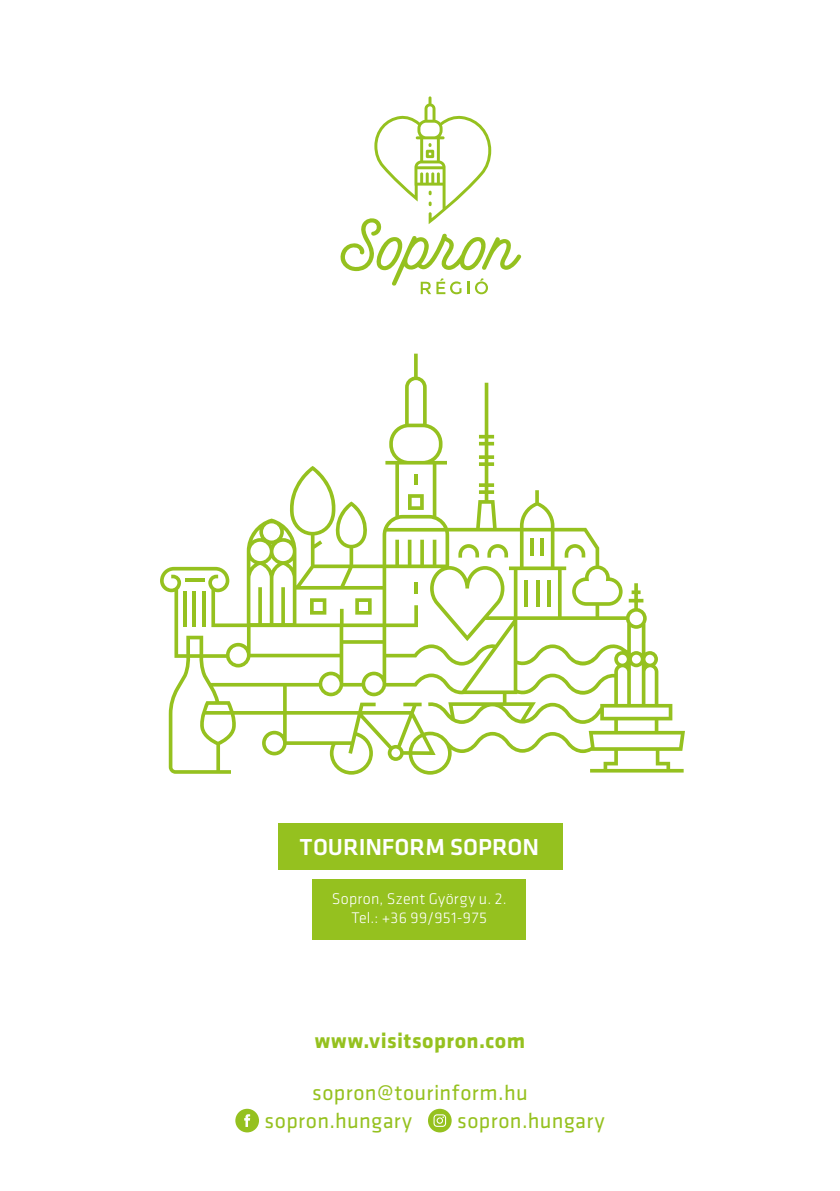
<style>
.page{position:relative;width:840px;height:1191px;background:#fff}
.page>*{position:absolute;margin:0;border:0;box-sizing:border-box;transform-origin:0 0}
.t1{font:500 24px "Klavika";letter-spacing:-.005em;color:#fff}
.t2{font:22px/28px "Klavika";letter-spacing:.015em;color:#95c11f}
.t3{font:700 22px "Klavika";letter-spacing:.02em;color:#95c11f}
.t4{font:300 16px/19.2px "Klavika";letter-spacing:.015em;color:#fff;text-align:center}
</style>
<div class="page">
<svg style="left:340px;top:96px;width:181px;height:198px"></svg>
<div style="left:235px;top:1108px;width:24px;height:24px;background:#95c11f;border-radius:50%"></div>
<svg style="left:244px;top:1114px;width:6px;height:13px"></svg>
<svg style="left:428px;top:1108px;width:23px;height:24px"></svg>
<svg style="left:433px;top:1114px;width:13px;height:12px"></svg>
<svg style="left:160px;top:354px;width:524px;height:420px"></svg>
<svg style="left:414px;top:475px;width:3px;height:10px"></svg>
<svg style="left:408px;top:494px;width:15px;height:16px"></svg>
<hr style="left:530px;top:538px;width:3px;height:18px;background:#95c11f">
<hr style="left:540px;top:538px;width:4px;height:18px;background:#95c11f">
<hr style="left:524px;top:580px;width:4px;height:27px;background:#95c11f">
<svg style="left:535px;top:580px;width:4px;height:27px"></svg>
<svg style="left:546px;top:580px;width:4px;height:27px"></svg>
<hr style="left:414px;top:582px;width:4px;height:12px;background:#95c11f">
<svg style="left:458px;top:544px;width:21px;height:13px"></svg>
<svg style="left:487px;top:544px;width:20px;height:13px"></svg>
<svg style="left:564px;top:544px;width:21px;height:13px"></svg>
<svg style="left:355px;top:598px;width:16px;height:16px"></svg>
<svg style="left:310px;top:598px;width:16px;height:16px"></svg>
<hr style="left:185px;top:578px;width:19px;height:3px;background:#95c11f">
<hr style="left:183px;top:591px;width:4px;height:35px;background:#95c11f">
<hr style="left:202px;top:591px;width:4px;height:35px;background:#95c11f">
<hr style="left:192px;top:591px;width:4px;height:35px;background:#95c11f">
<div style="left:278px;top:823px;width:284px;height:46px;background:#95c11f"></div>
<div style="left:312px;top:879px;width:213px;height:61px;background:#95c11f"></div>
<p class="t1" style="left:299px;top:834px;width:241px">TOURINFORM SOPRON</p>
<p class="t4" style="left:332px;top:889px;width:176px">Sopron, Szent György u. 2.<br>Tel.: +36 99/951-975</p>
<p class="t3" style="left:314px;top:1028px;width:212px">www.visitsopron.com</p>
<p class="t2" style="left:264px;top:1079px;width:264px;text-indent:47px">sopron@tourinform.hu sopron.hungary</p>
<p class="t2" style="left:457px;top:1107px;width:149px">sopron.hungary</p>
</div>
